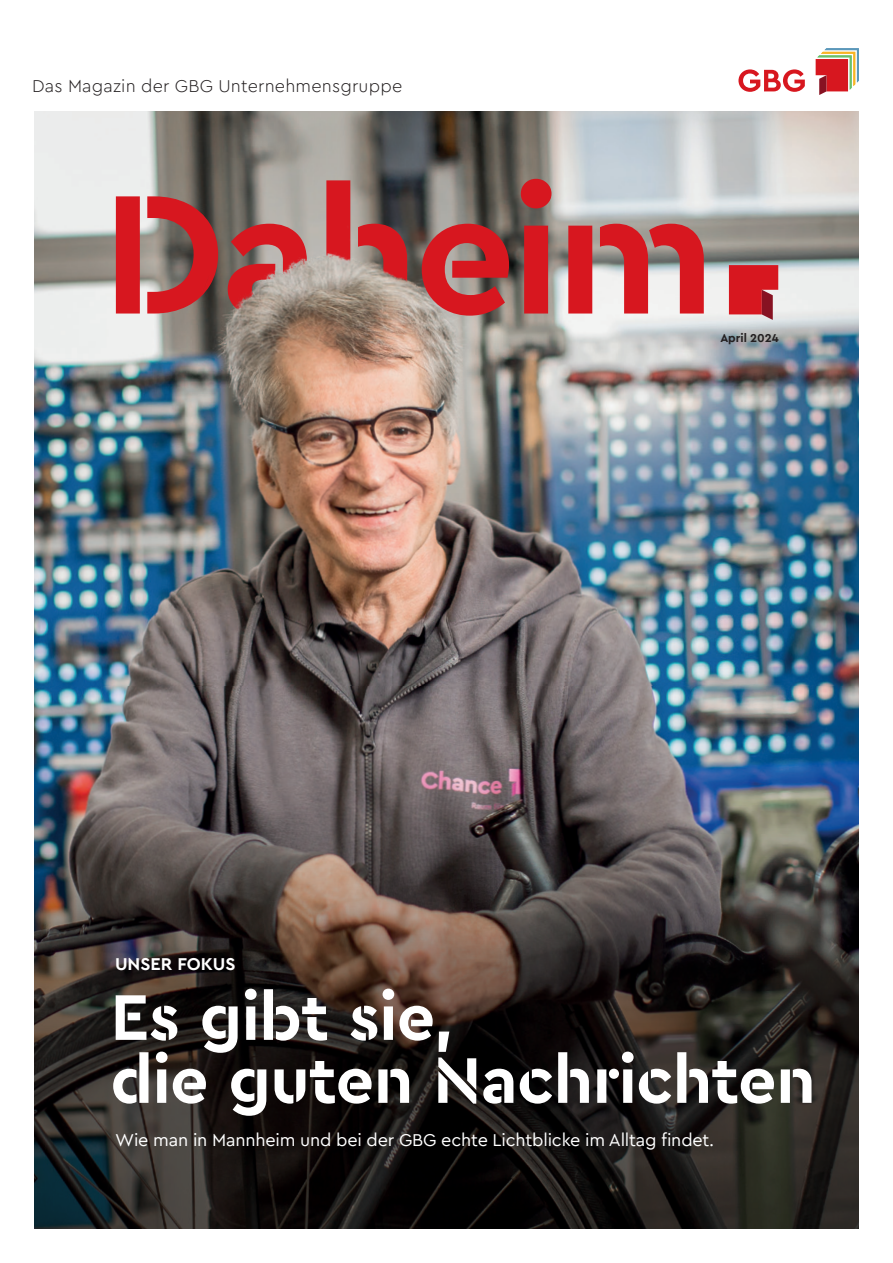
<style>
.page{position:relative;width:893px;height:1263px;background:#fff}
.page>*{position:absolute;margin:0;border:0;box-sizing:border-box;transform-origin:0 0}
.t1{font:700 177.45px "Cera Stencil Pro";letter-spacing:-.02em;color:#d7171f}
.t2{font:700 67.5px/63px "Cera Stencil Pro";letter-spacing:-.01em;color:#fff}
.t3{font:18px "Cera Pro";letter-spacing:-.01em;color:#fff}
.t4{font:300 18px "Cera Pro";letter-spacing:.01em;color:#231f20}
.t5{font:700 18px "Cera Pro";color:#fff}
.t6{font:700 12px "Cera Pro";color:#231f20}
</style>
<div class="page">
<img style="left:34px;top:112px;width:825px;height:575px">
<img style="left:34px;top:687px;width:825px;height:542px">
<svg style="left:738px;top:69px;width:67px;height:23px"></svg>
<svg style="left:816px;top:48px;width:43px;height:47px"></svg>
<svg style="left:729px;top:265px;width:49px;height:55px;background:#d1363e"></svg>
<img style="left:196px;top:210px;width:281px;height:155px">
<p class="t4" style="left:32px;top:76px;width:372px">Das Magazin der GBG Unternehmensgruppe</p>
<h1 class="t1" style="left:102px;top:155px;width:614px">Daheim</h1>
<p class="t6" style="left:720px;top:331px;width:60px">April 2024</p>
<p class="t5" style="left:115px;top:954px;width:122px">UNSER FOKUS</p>
<h2 class="t2" style="left:111px;top:985px;width:707px">Es gibt sie,<br>die guten Nachrichten</h2>
<p class="t3" style="left:115px;top:1128px;width:601px">Wie man in Mannheim und bei der GBG echte Lichtblicke im Alltag findet.</p>
</div>
